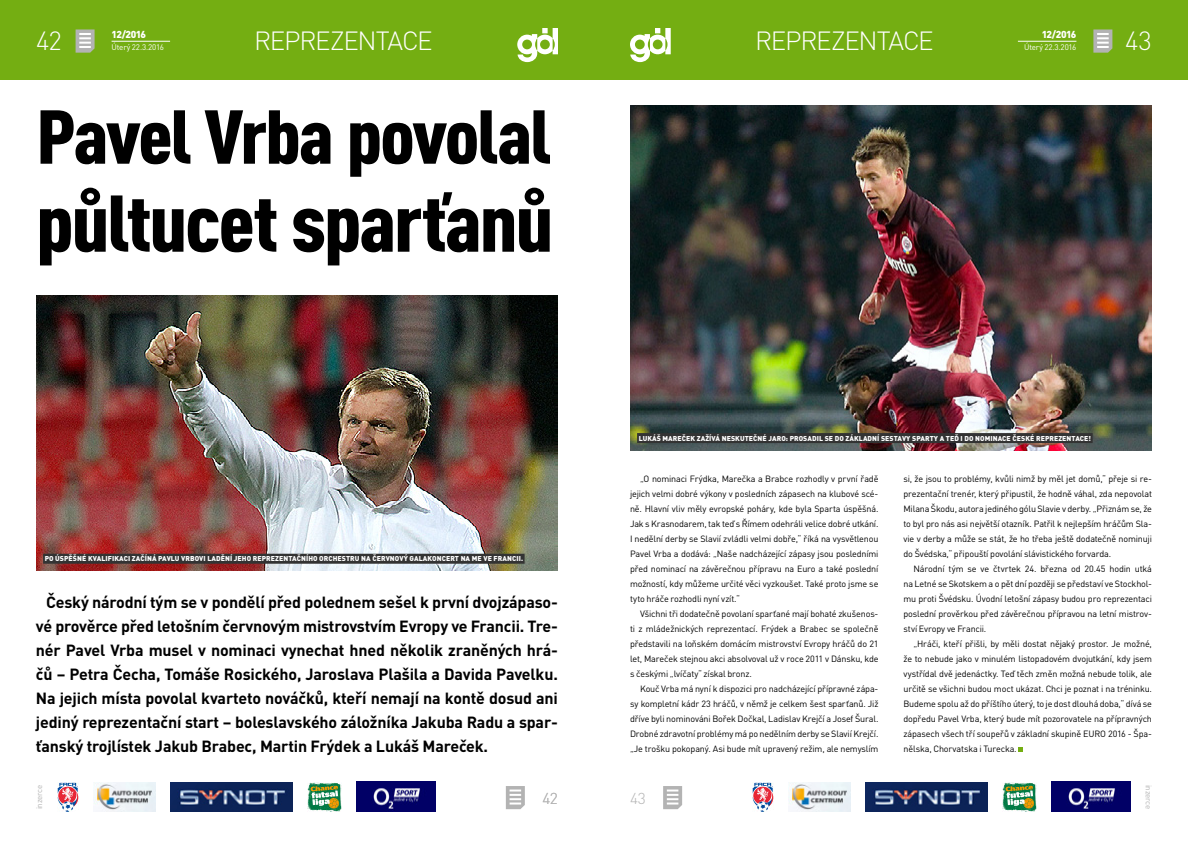
<style>
.page{position:relative;width:1188px;height:842px;background:#fff}
.page>*{position:absolute;margin:0;border:0;box-sizing:border-box;transform-origin:0 0}
.t1{font:900 condensed 79px "DIN Pro";letter-spacing:-.025em;color:#000;scale:1.1 1}
.t2{font:900 condensed 75px "DIN Pro";letter-spacing:-.03em;color:#000;scale:1.1 1}
.t3{font:300 26px "DIN Pro";letter-spacing:-.05em;color:#fff}
.t4{font:700 16px/24px "DIN Pro";letter-spacing:-.01em;color:#000;text-align:justify}
.t5{font:300 15.6px "DIN Pro";color:#b3b3b3}
.t6{font:900 10px "DIN Pro";letter-spacing:-.065em;color:#fff}
.t7{font:9px/15px "DIN Pro";letter-spacing:-.02em;color:#000;text-align:justify}
.t8{font:8px "DIN Pro";letter-spacing:-.02em;color:#fff}
.t9{font:8px "DIN Pro";letter-spacing:-.025em;color:#b3b3b3}
.t10{font:900 7px "DIN Pro";letter-spacing:.01em;color:#fff}
</style>
<div class="page">
<div style="left:594px;top:0;width:594px;height:80px;background:#74ae12"></div>
<svg style="left:630px;top:28px;width:41px;height:34px"></svg>
<svg style="left:1093px;top:29px;width:19px;height:24px"></svg>
<div style="left:0;top:0;width:594px;height:80px;background:#74ae12"></div>
<svg style="left:517px;top:28px;width:41px;height:34px"></svg>
<svg style="left:76px;top:29px;width:19px;height:24px"></svg>
<svg style="left:663px;top:786px;width:19px;height:23px"></svg>
<svg style="left:506px;top:786px;width:19px;height:23px"></svg>
<img style="left:57px;top:782px;width:21px;height:30px">
<img style="left:93px;top:782px;width:62px;height:30px">
<img style="left:753px;top:782px;width:21px;height:30px">
<img style="left:307px;top:782px;width:34px;height:30px">
<img style="left:1003px;top:782px;width:34px;height:30px">
<img style="left:170px;top:782px;width:122px;height:30px">
<img style="left:789px;top:782px;width:62px;height:30px">
<img style="left:866px;top:782px;width:122px;height:30px">
<img style="left:356px;top:782px;width:79px;height:30px">
<img style="left:1052px;top:782px;width:79px;height:30px">
<hr style="left:1018px;top:41px;width:58px;height:1px;background:#fff">
<hr style="left:112px;top:41px;width:58px;height:1px;background:#fff">
<img style="left:36px;top:295px;width:522px;height:276px">
<div style="left:43px;top:554px;width:482px;height:10px;background:#333"></div>
<img style="left:630px;top:105px;width:522px;height:345px">
<div style="left:637px;top:433px;width:456px;height:10px;background:#333"></div>
<svg style="left:1018px;top:747px;width:5px;height:5px"></svg>
<p class="t6" style="left:112px;top:28px;width:36px">12/2016</p>
<p class="t6" style="left:1042px;top:28px;width:36px">12/2016</p>
<h3 class="t3" style="left:36px;top:23px;width:27px">42</h3>
<h3 class="t3" style="left:1125px;top:23px;width:28px">43</h3>
<h3 class="t3" style="left:254px;top:23px;width:180px">REPREZENTACE</h3>
<h3 class="t3" style="left:755px;top:23px;width:180px">REPREZENTACE</h3>
<p class="t8" style="left:112px;top:42px;width:54px">Úterý 22.3.2016</p>
<p class="t8" style="left:1024px;top:42px;width:54px">Úterý 22.3.2016</p>
<h2 class="t2" style="left:36px;top:90px;width:470px">Pavel Vrba povolal</h2>
<h1 class="t1" style="left:36px;top:174px;width:472px">půltucet sparťanů</h1>
<p class="t10" style="left:45px;top:554px;width:480px">PO ÚSPĚŠNÉ KVALIFIKACI ZAČÍNÁ PAVLU VRBOVI LADĚNÍ JEHO REPREZENTAČNÍHO ORCHESTRU NA ČERVNOVÝ GALAKONCERT NA ME VE FRANCII.</p>
<p class="t4" style="left:36px;top:590px;width:524px;text-indent:10px">Český národní tým se v pondělí před polednem sešel k první dvojzápaso&shy;vé prověrce před letošním červnovým mistrovstvím Evropy ve Francii. Tre&shy;nér Pavel Vrba musel v nominaci vynechat hned několik zraněných hrá&shy;čů – Petra Čecha, Tomáše Rosického, Jaroslava Plašila a Davida Pavelku.<br>Na jejich místa povolal kvarteto nováčků, kteří nemají na kontě dosud ani jediný reprezentační start – boleslavského záložníka Jakuba Radu a spar&shy;ťanský trojlístek Jakub Brabec, Martin Frýdek a Lukáš Mareček.</p>
<p class="t10" style="left:639px;top:433px;width:454px">LUKÁŠ MAREČEK ZAŽÍVÁ NESKUTEČNÉ JARO: PROSADIL SE DO ZÁKLADNÍ SESTAVY SPARTY A TEĎ I DO NOMINACE ČESKÉ REPREZENTACE!</p>
<p class="t7" style="left:630px;top:471px;width:250px;text-indent:10px">„O nominaci Frýdka, Marečka a Brabce rozhodly v první řadě jejich velmi dobré výkony v posledních zápasech na klubové scé&shy;ně. Hlavní vliv měly evropské poháry, kde byla Sparta úspěšná.<br>Jak s Krasnodarem, tak teď s Římem odehráli velice dobré utkání.<br>I nedělní derby se Slavií zvládli velmi dobře,“ říká na vysvětlenou Pavel Vrba a dodává: „Naše nadcházející zápasy jsou posledními před nominací na závěrečnou přípravu na Euro a také poslední možností, kdy můžeme určité věci vyzkoušet. Také proto jsme se tyto hráče rozhodli nyní vzít.“</p>
<p class="t7" style="left:630px;top:606px;width:250px;text-indent:10px">Všichni tři dodatečně povolaní sparťané mají bohaté zkušenos&shy;ti z mládežnických reprezentací. Frýdek a Brabec se společně představili na loňském domácím mistrovství Evropy hráčů do 21 let, Mareček stejnou akci absolvoval už v roce 2011 v Dánsku, kde s českými „lvíčaty“ získal bronz.</p>
<p class="t7" style="left:630px;top:681px;width:250px;text-indent:10px">Kouč Vrba má nyní k dispozici pro nadcházející přípravné zápa&shy;sy kompletní kádr 23 hráčů, v němž je celkem šest sparťanů. Již dříve byli nominováni Bořek Dočkal, Ladislav Krejčí a Josef Šural.<br>Drobné zdravotní problémy má po nedělním derby se Slavií Krejčí. „Je trošku pokopaný. Asi bude mít upravený režim, ale nemyslím</p>
<p class="t7" style="left:904px;top:471px;width:250px">si, že jsou to problémy, kvůli nimž by měl jet domů,“ přeje si re&shy;prezentační trenér, který připustil, že hodně váhal, zda nepovolat Milana Škodu, autora jediného gólu Slavie v derby. „Přiznám se, že to byl pro nás asi největší otazník. Patřil k nejlepším hráčům Sla&shy;vie v derby a může se stát, že ho třeba ještě dodatečně nominuji do Švédska,“ připouští povolání slávistického forvarda.</p>
<p class="t7" style="left:904px;top:561px;width:250px;text-indent:10px">Národní tým se ve čtvrtek 24. března od 20.45 hodin utká na Letné se Skotskem a o pět dní později se představí ve Stockhol&shy;mu proti Švédsku. Úvodní letošní zápasy budou pro reprezentaci poslední prověrkou před závěrečnou přípravou na letní mistrov&shy;ství Evropy ve Francii.</p>
<p class="t7" style="left:904px;top:636px;width:250px;text-indent:10px">„Hráči, kteří přišli, by měli dostat nějaký prostor. Je možné, že to nebude jako v minulém listopadovém dvojutkání, kdy jsem vystřídal dvě jedenáctky. Teď těch změn možná nebude tolik, ale určitě se všichni budou moct ukázat. Chci je poznat i na tréninku.<br>Budeme spolu až do příštího úterý, to je dost dlouhá doba,“ dívá se dopředu Pavel Vrba, který bude mít pozorovatele na přípravných zápasech všech tří soupeřů v základní skupině EURO 2016 - Špa&shy;nělska, Chorvatska i Turecka.</p>
<p class="t9" style="left:34px;top:809px;width:26px;rotate:-90deg">inzerce</p>
<p class="t9" style="left:1154px;top:785px;width:26px;rotate:90deg">inzerce</p>
<h3 class="t5" style="left:542px;top:787px;width:17px">42</h3>
<h3 class="t5" style="left:630px;top:787px;width:17px">43</h3>
</div>
